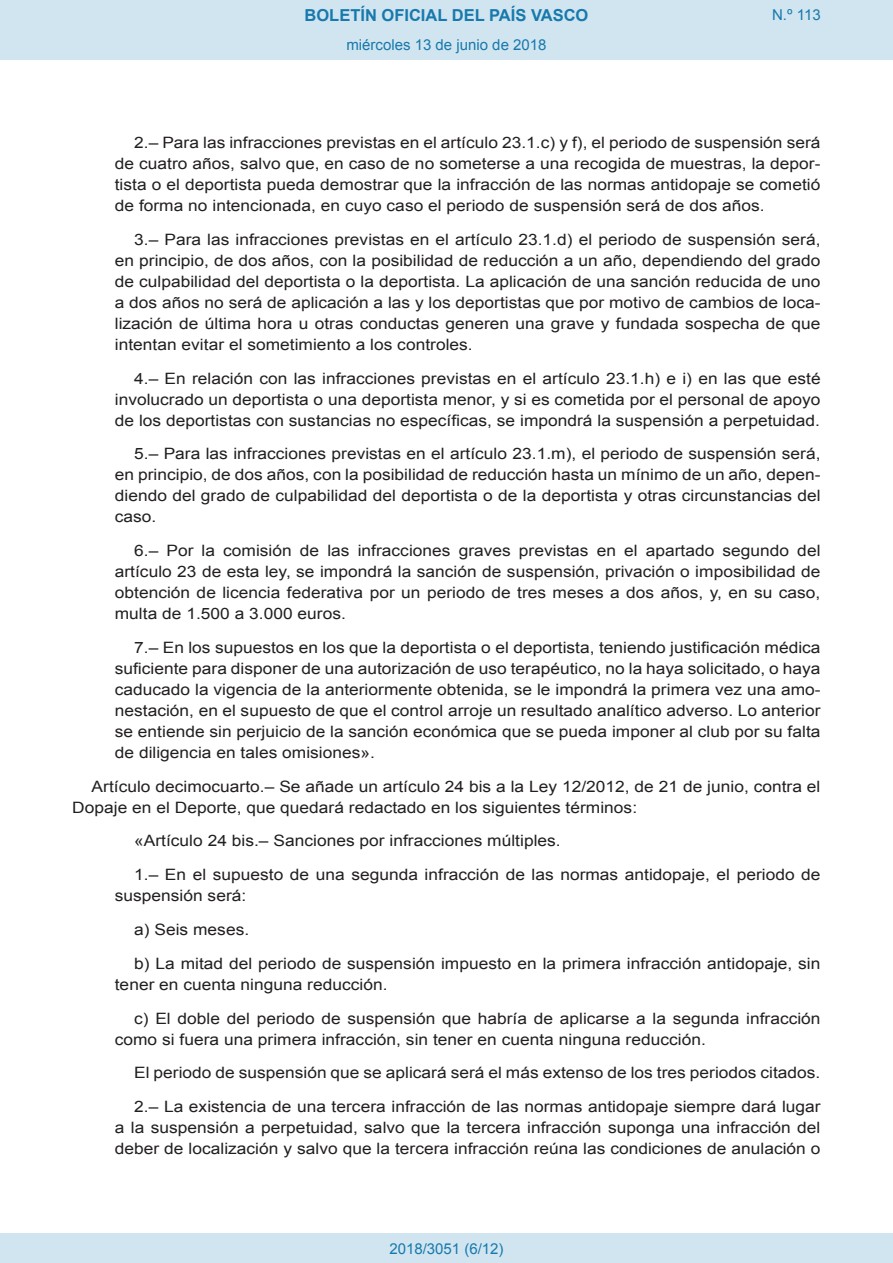
<style>
.page{position:relative;width:893px;height:1263px;background:#fff}
.page>*{position:absolute;margin:0;border:0;box-sizing:border-box;transform-origin:0 0}
.t1{font:700 16.5px "Arial";color:#1879ad}
.BOPVDetalle{font:15.6px/21px "Arial";color:#231f20;text-align:justify;scale:1.11 1}
.Paginacion_Centro{font:15px "Arial";color:#1879ad}
</style>
<div class="page">
<div style="left:0;top:0;width:893px;height:60px;background:#d0e5f0"></div>
<div style="left:0;top:1233px;width:893px;height:30px;background:#d0e5f0"></div>
<p class="t1" style="left:305px;top:4px;width:285px">BOLETÍN OFICIAL DEL PAÍS VASCO</p>
<p class="Paginacion_Centro" style="left:346px;top:35px;width:202px">miércoles 13 de junio de 2018</p>
<p class="Paginacion_Centro" style="left:772px;top:5px;width:50px">N.º 113</p>
<p class="BOPVDetalle" style="left:115px;top:132px;width:637px;text-indent:19px">2.– Para las infracciones previstas en el artículo 23.1.c) y f), el periodo de suspensión será de cuatro años, salvo que, en caso de no someterse a una recogida de muestras, la depor&shy;tista o el deportista pueda demostrar que la infracción de las normas antidopaje se cometió de forma no intencionada, en cuyo caso el periodo de suspensión será de dos años.</p>
<p class="BOPVDetalle" style="left:115px;top:229px;width:637px;text-indent:19px">3.– Para las infracciones previstas en el artículo 23.1.d) el periodo de suspensión será, en principio, de dos años, con la posibilidad de reducción a un año, dependiendo del grado de culpabilidad del deportista o la deportista. La aplicación de una sanción reducida de uno a dos años no será de aplicación a las y los deportistas que por motivo de cambios de loca&shy;lización de última hora u otras conductas generen una grave y fundada sospecha de que intentan evitar el sometimiento a los controles.</p>
<p class="BOPVDetalle" style="left:115px;top:368px;width:637px;text-indent:19px">4.– En relación con las infracciones previstas en el artículo 23.1.h) e i) en las que esté involucrado un deportista o una deportista menor, y si es cometida por el personal de apoyo de los deportistas con sustancias no específicas, se impondrá la suspensión a perpetuidad.</p>
<p class="BOPVDetalle" style="left:115px;top:444px;width:637px;text-indent:19px">5.– Para las infracciones previstas en el artículo 23.1.m), el periodo de suspensión será, en principio, de dos años, con la posibilidad de reducción hasta un mínimo de un año, depen&shy;diendo del grado de culpabilidad del deportista o de la deportista y otras circunstancias del caso.</p>
<p class="BOPVDetalle" style="left:115px;top:540px;width:637px;text-indent:19px">6.– Por la comisión de las infracciones graves previstas en el apartado segundo del artículo 23 de esta ley, se impondrá la sanción de suspensión, privación o imposibilidad de obtención de licencia federativa por un periodo de tres meses a dos años, y, en su caso, multa de 1.500 a 3.000 euros.</p>
<p class="BOPVDetalle" style="left:115px;top:637px;width:637px;text-indent:19px">7.– En los supuestos en los que la deportista o el deportista, teniendo justificación médica suficiente para disponer de una autorización de uso terapéutico, no la haya solicitado, o haya caducado la vigencia de la anteriormente obtenida, se le impondrá la primera vez una amo&shy;nestación, en el supuesto de que el control arroje un resultado analítico adverso. Lo anterior se entiende sin perjuicio de la sanción económica que se pueda imponer al club por su falta de diligencia en tales omisiones».</p>
<p class="BOPVDetalle" style="left:72px;top:776px;width:675px;text-indent:19px">Artículo decimocuarto.– Se añade un artículo 24 bis a la Ley 12/2012, de 21 de junio, contra el<br>Dopaje en el Deporte, que quedará redactado en los siguientes términos:</p>
<p class="BOPVDetalle" style="left:134px;top:831px;width:386px">«Artículo 24 bis.– Sanciones por infracciones múltiples.</p>
<p class="BOPVDetalle" style="left:115px;top:864px;width:637px;text-indent:19px">1.– En el supuesto de una segunda infracción de las normas antidopaje, el periodo de suspensión será:</p>
<p class="BOPVDetalle" style="left:134px;top:919px;width:105px">a) Seis meses.</p>
<p class="BOPVDetalle" style="left:115px;top:953px;width:637px;text-indent:19px">b) La mitad del periodo de suspensión impuesto en la primera infracción antidopaje, sin tener en cuenta ninguna reducción.</p>
<p class="BOPVDetalle" style="left:115px;top:1008px;width:637px;text-indent:19px">c) El doble del periodo de suspensión que habría de aplicarse a la segunda infracción como si fuera una primera infracción, sin tener en cuenta ninguna reducción.</p>
<p class="BOPVDetalle" style="left:134px;top:1062px;width:620px">El periodo de suspensión que se aplicará será el más extenso de los tres periodos citados.</p>
<p class="BOPVDetalle" style="left:115px;top:1096px;width:637px;text-indent:19px">2.– La existencia de una tercera infracción de las normas antidopaje siempre dará lugar a la suspensión a perpetuidad, salvo que la tercera infracción suponga una infracción del deber de localización y salvo que la tercera infracción reúna las condiciones de anulación o</p>
<p class="Paginacion_Centro" style="left:389px;top:1238px;width:116px">2018/3051 (6/12)</p>
</div>
